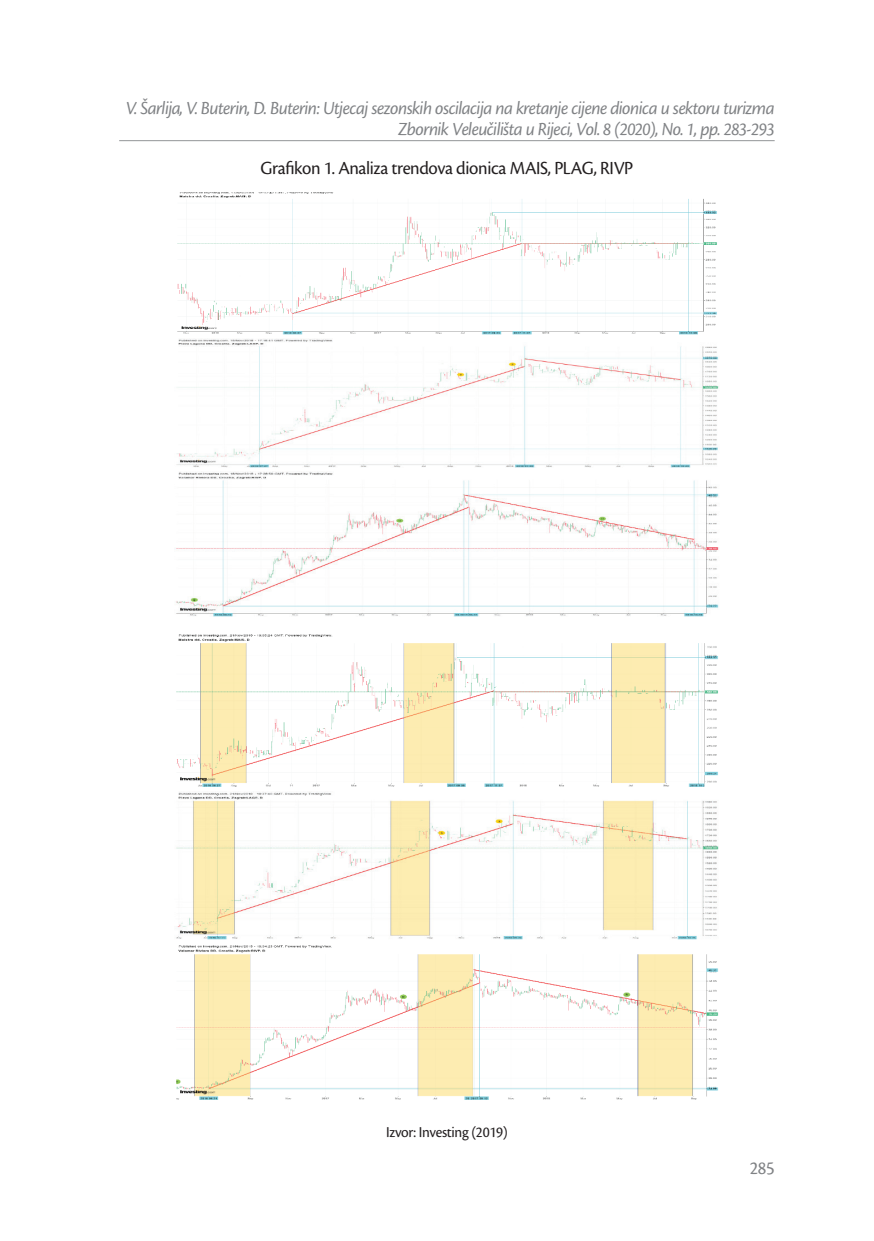
<style>
.page{position:relative;width:874px;height:1241px;background:#fff}
.page>*{position:absolute;margin:0;border:0;box-sizing:border-box;transform-origin:0 0}
.t1{font:italic 19.25px/21px "Cronos Pro";letter-spacing:-.035em;color:#808285;text-align:right;scale:.96 1}
.t2{font:19.25px "Cronos Pro";letter-spacing:-.02em;color:#231f20;scale:.96 1}
.t3{font:19.25px "Cronos Pro";color:#808285;scale:.96 1}
.t4{font:15.75px "Cronos Pro";letter-spacing:-.02em;color:#231f20;scale:.96 1}
</style>
<div class="page">
<hr style="left:119px;top:140px;width:655px;height:1px;background:#939598">
<img style="left:177px;top:192px;width:540px;height:142px">
<img style="left:176px;top:339px;width:542px;height:128px">
<img style="left:176px;top:471px;width:542px;height:145px">
<img style="left:176px;top:634px;width:542px;height:153px">
<img style="left:176px;top:792px;width:542px;height:147px">
<img style="left:176px;top:945px;width:542px;height:155px">
<p class="t1" style="left:126px;top:98px;width:677px">V. Šarlija, V. Buterin, D. Buterin: Utjecaj sezonskih oscilacija na kretanje cijene dionica u sektoru turizma<br>Zbornik Veleučilišta u Rijeci, Vol. 8 (2020), No. 1, pp. 283-293</p>
<p class="t2" style="left:260px;top:157px;width:389px">Grafikon 1. Analiza trendova dionica MAIS, PLAG, RIVP</p>
<p class="t4" style="left:386px;top:1122px;width:128px">Izvor: Investing (2019)</p>
<p class="t3" style="left:749px;top:1156px;width:27px">285</p>
</div>
